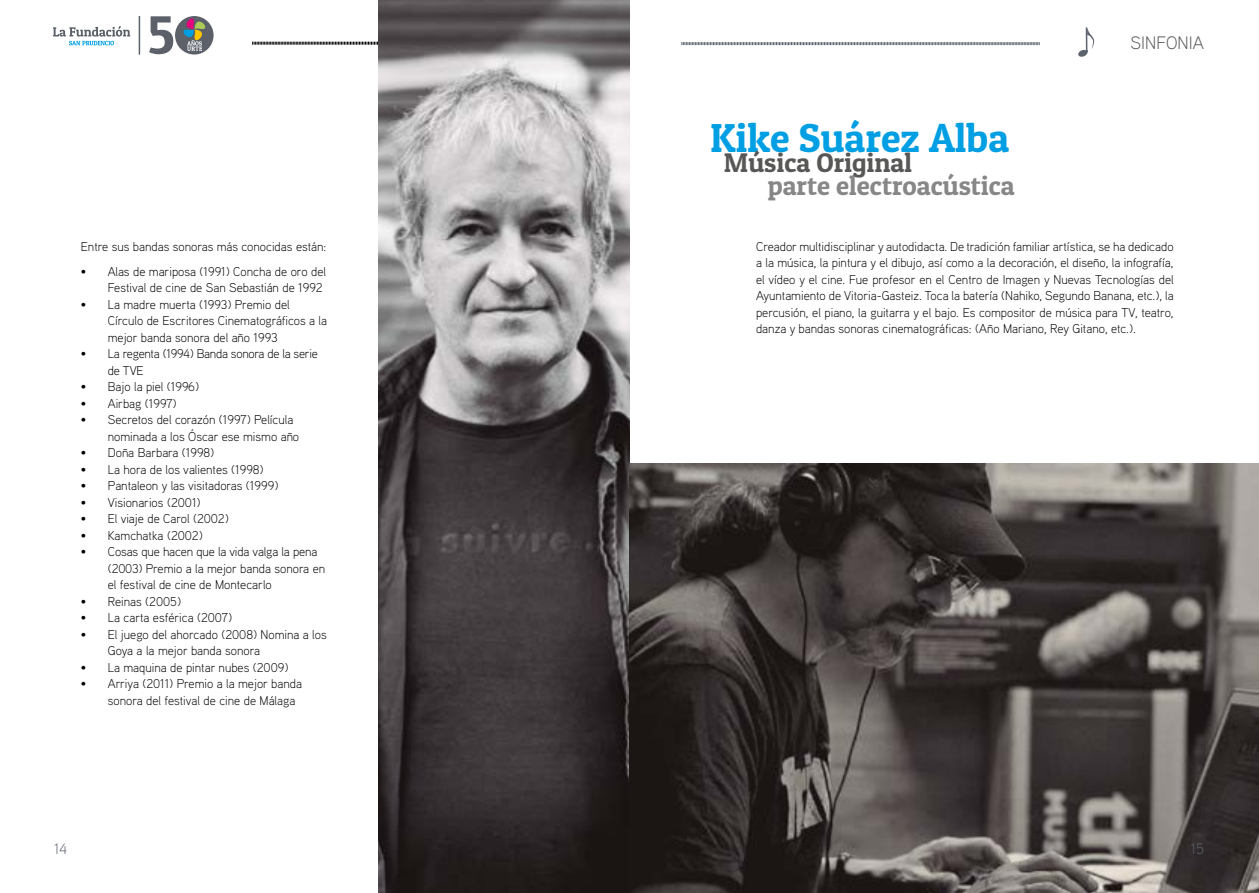
<style>
.page{position:relative;width:1259px;height:893px;background:#fff}
.page>*{position:absolute;margin:0;border:0;box-sizing:border-box;transform-origin:0 0}
.t1{font:40.5px "Patua One";color:#009fe3}
.t2{font:27px "Patua One";color:#878787}
.t3{font:27px "Patua One";color:#575756}
.t4{font:300 18px "Aaux Pro";color:#575756}
.t5{font:300 15px "Aaux Pro";color:#5d636c}
.t6{font:300 12.75px/16.5px "Aaux Pro";color:#000}
.t7{font:300 12.75px/16.5px "Aaux Pro";letter-spacing:-.02em;color:#000}
</style>
<div class="page">
<hr style="left:139px;top:16px;width:1px;height:39px;background:#5b6069">
<svg style="left:149px;top:16px;width:65px;height:38px"></svg>
<svg style="left:53px;top:26px;width:77px;height:19px"></svg>
<svg style="left:252px;top:41px;width:126px;height:4px"></svg>
<svg style="left:681px;top:42px;width:358px;height:4px"></svg>
<hr style="left:1085px;top:27px;width:2px;height:26px;background:#5d636c">
<svg style="left:1078px;top:28px;width:16px;height:29px"></svg>
<img style="left:378px;top:0;width:251px;height:893px">
<img style="left:629px;top:463px;width:630px;height:430px">
<p class="t6" style="left:81px;top:238px;width:247px">Entre sus bandas sonoras más conocidas están:</p>
<p class="t6" style="left:81px;top:263px;width:247px;text-align:right">• Alas de mariposa (1991) Concha de oro del<br>Festival de cine de San Sebastián de 1992</p>
<p class="t6" style="left:108px;top:296px;width:221px;text-indent:-27px">• La madre muerta (1993) Premio del<br>Círculo de Escritores Cinematográficos a la mejor banda sonora del año 1993</p>
<p class="t7" style="left:108px;top:345px;width:211px;text-indent:-27px">• La regenta (1994) Banda sonora de la serie de TVE</p>
<p class="t6" style="left:81px;top:378px;width:120px">• Bajo la piel (1996)</p>
<p class="t6" style="left:81px;top:394px;width:97px">• Airbag (1997)</p>
<p class="t6" style="left:108px;top:411px;width:193px;text-indent:-27px">• Secretos del corazón (1997) Película nominada a los Óscar ese mismo año</p>
<p class="t6" style="left:81px;top:444px;width:135px">• Doña Barbara (1998)</p>
<p class="t6" style="left:81px;top:460px;width:184px">• La hora de los valientes (1998)</p>
<p class="t6" style="left:81px;top:477px;width:199px">• Pantaleon y las visitadoras (1999)</p>
<p class="t6" style="left:81px;top:493px;width:121px">• Visionarios (2001)</p>
<p class="t6" style="left:81px;top:510px;width:150px">• El viaje de Carol (2002)</p>
<p class="t6" style="left:81px;top:526px;width:124px">• Kamchatka (2002)</p>
<p class="t6" style="left:108px;top:543px;width:219px;text-indent:-27px">• Cosas que hacen que la vida valga la pena (2003) Premio a la mejor banda sonora en el festival de cine de Montecarlo</p>
<p class="t6" style="left:81px;top:592px;width:102px">• Reinas (2005)</p>
<p class="t6" style="left:81px;top:609px;width:153px">• La carta esférica (2007)</p>
<p class="t6" style="left:108px;top:625px;width:220px;text-indent:-27px">• El juego del ahorcado (2008) Nomina a los<br>Goya a la mejor banda sonora</p>
<p class="t6" style="left:81px;top:658px;width:209px">• La maquina de pintar nubes (2009)</p>
<p class="t6" style="left:108px;top:675px;width:196px;text-indent:-27px">• Arriya (2011) Premio a la mejor banda sonora del festival de cine de Málaga</p>
<h1 class="t1" style="left:710px;top:113px;width:300px">Kike Suárez Alba</h1>
<h2 class="t3" style="left:724px;top:146px;width:189px">Música Original</h2>
<h2 class="t2" style="left:767px;top:169px;width:248px">parte electroacústica</h2>
<h3 class="t4" style="left:1130px;top:31px;width:75px">SINFONIA</h3>
<p class="t6" style="left:756px;top:238px;width:419px;text-align:justify">Creador multidisciplinar y autodidacta. De tradición familiar artística, se ha dedicado a la música, la pintura y el dibujo, así como a la decoración, el diseño, la infografía, el vídeo y el cine. Fue profesor en el Centro de Imagen y Nuevas Tecnologías del Ayuntamiento de Vitoria-Gasteiz. Toca la batería (Nahiko, Segundo Banana, etc.), la percusión, el piano, la guitarra y el bajo. Es compositor de música para TV, teatro, danza y bandas sonoras cinematográficas: (Año Mariano, Rey Gitano, etc.).</p>
<p class="t5" style="left:54px;top:839px;width:15px">14</p>
<p class="t5" style="left:1191px;top:839px;width:15px">15</p>
</div>
